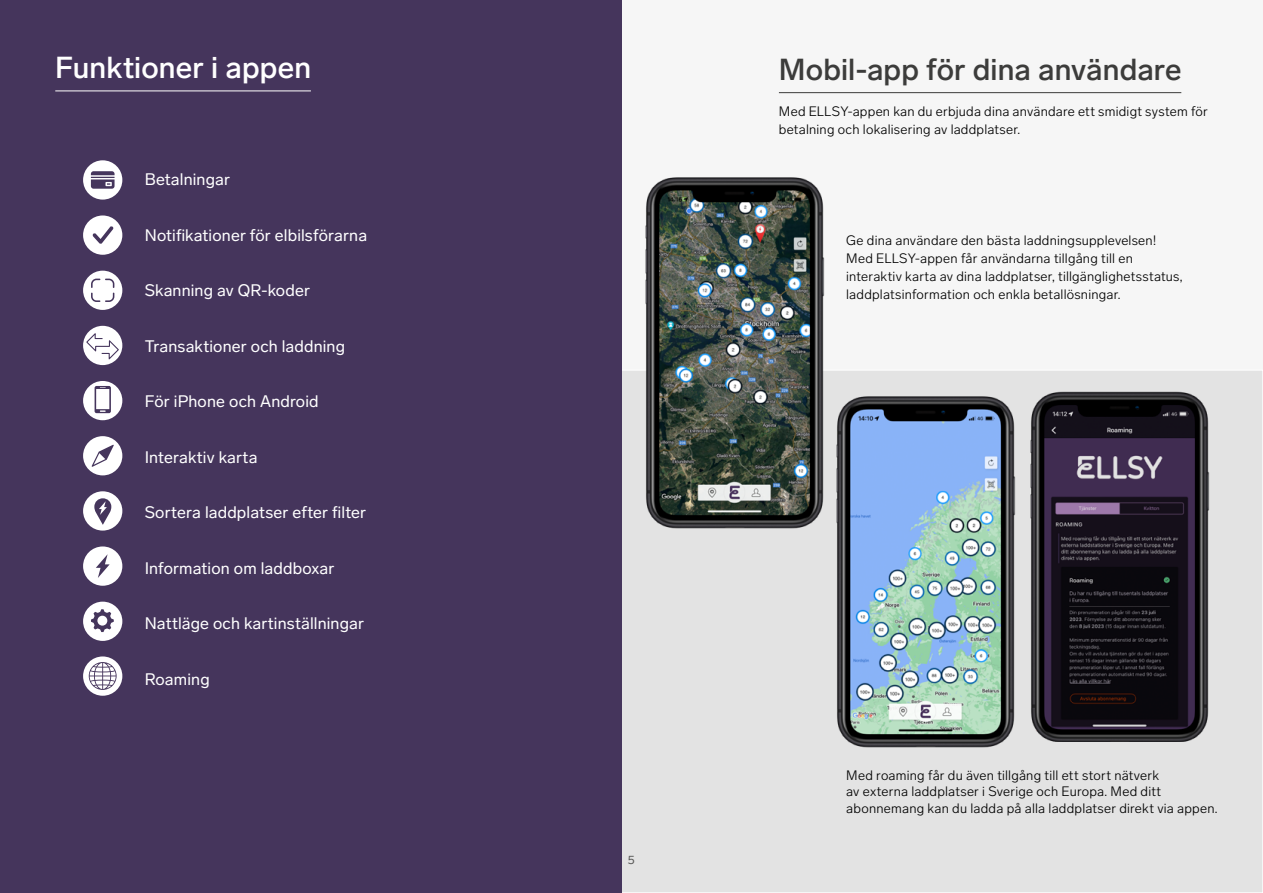
<style>
.page{position:relative;width:1263px;height:893px;background:#f6f6f6}
.page>*{position:absolute;margin:0;border:0;box-sizing:border-box;transform-origin:0 0}
.t1{font:500 30px "Lab Grotesque";letter-spacing:.005em;color:#3c3c3b}
.t2{font:500 30px "Lab Grotesque";letter-spacing:.005em;color:#fff}
.t3{font:16.5px "Lab Grotesque";letter-spacing:.01em;color:#fff}
.t4{font:300 13.5px/18px "Lab Grotesque";letter-spacing:.015em;color:#000}
.t5{font:12px "Lab Grotesque";color:#575756}
</style>
<div class="page">
<div style="left:621px;top:370px;width:642px;height:523px;background:#e3e3e3"></div>
<div style="left:0;top:0;width:621px;height:893px;background:#45355c"></div>
<div style="left:83px;top:160px;width:39px;height:40px;background:#fff;border-radius:50%"></div>
<svg style="left:91px;top:171px;width:24px;height:18px"></svg>
<div style="left:83px;top:215px;width:39px;height:40px;background:#fff;border-radius:50%"></div>
<svg style="left:93px;top:226px;width:20px;height:18px"></svg>
<div style="left:83px;top:271px;width:39px;height:39px;background:#fff;border-radius:50%"></div>
<svg style="left:91px;top:279px;width:23px;height:23px"></svg>
<div style="left:83px;top:326px;width:39px;height:39px;background:#fff;border-radius:50%"></div>
<svg style="left:85px;top:333px;width:35px;height:27px"></svg>
<div style="left:83px;top:381px;width:39px;height:39px;background:#fff;border-radius:50%"></div>
<svg style="left:95px;top:386px;width:16px;height:27px"></svg>
<div style="left:83px;top:436px;width:39px;height:39px;background:#fff;border-radius:50%"></div>
<svg style="left:92px;top:445px;width:22px;height:22px"></svg>
<div style="left:83px;top:491px;width:39px;height:40px;background:#fff;border-radius:50%"></div>
<svg style="left:94px;top:498px;width:17px;height:27px"></svg>
<div style="left:83px;top:546px;width:39px;height:40px;background:#fff;border-radius:50%"></div>
<svg style="left:96px;top:554px;width:14px;height:24px"></svg>
<div style="left:83px;top:602px;width:39px;height:39px;background:#fff;border-radius:50%"></div>
<svg style="left:91px;top:609px;width:23px;height:23px"></svg>
<div style="left:83px;top:656px;width:39px;height:40px;background:#fff;border-radius:50%"></div>
<svg style="left:89px;top:662px;width:28px;height:28px"></svg>
<hr style="left:55px;top:91px;width:256px;height:1px;background:#fff">
<img style="left:836px;top:396px;width:180px;height:352px">
<img style="left:642px;top:177px;width:186px;height:352px">
<hr style="left:779px;top:92px;width:402px;height:1px;background:#3c3c3b">
<img style="left:1030px;top:391px;width:180px;height:351px">
<h1 class="t2" style="left:55px;top:47px;width:257px">Funktioner i appen</h1>
<p class="t3" style="left:145px;top:168px;width:87px">Betalningar</p>
<p class="t3" style="left:145px;top:224px;width:224px">Notifikationer för elbilsförarna</p>
<p class="t3" style="left:145px;top:279px;width:167px">Skanning av QR-koder</p>
<p class="t3" style="left:145px;top:335px;width:202px">Transaktioner och laddning</p>
<p class="t3" style="left:145px;top:390px;width:175px">För iPhone och Android</p>
<p class="t3" style="left:145px;top:446px;width:114px">Interaktiv karta</p>
<p class="t3" style="left:145px;top:501px;width:223px">Sortera laddplatser efter filter</p>
<p class="t3" style="left:145px;top:557px;width:191px">Information om laddboxar</p>
<p class="t3" style="left:145px;top:612px;width:221px">Nattläge och kartinställningar</p>
<p class="t3" style="left:145px;top:668px;width:66px">Roaming</p>
<h1 class="t1" style="left:779px;top:49px;width:404px">Mobil-app för dina användare</h1>
<p class="t4" style="left:779px;top:101px;width:430px">Med ELLSY-appen kan du erbjuda dina användare ett smidigt system för betalning och lokalisering av laddplatser.</p>
<p class="t4" style="left:846px;top:231px;width:338px">Ge dina användare den bästa laddningsupplevelsen!<br>Med ELLSY-appen får användarna tillgång till en interaktiv karta av dina laddplatser, tillgänglighetsstatus, laddplatsinformation och enkla betallösningar.</p>
<p class="t5" style="left:628px;top:852px;width:9px">5</p>
<p class="t4" style="left:846px;top:766px;width:373px;line-height:16.5px">Med roaming får du även tillgång till ett stort nätverk<br>av externa laddplatser i Sverige och Europa. Med ditt abonnemang kan du ladda på alla laddplatser direkt via appen.</p>
</div>
